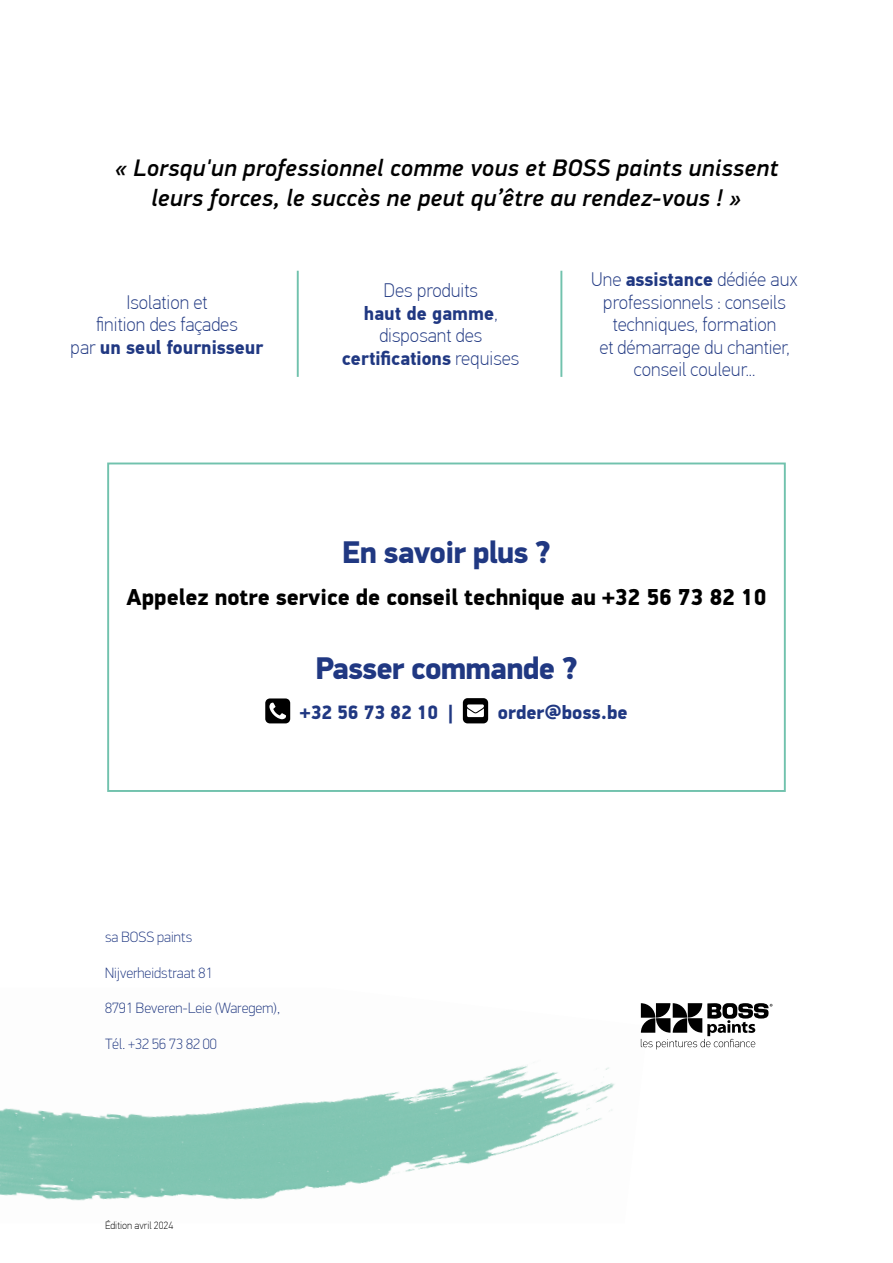
<style>
.page{position:relative;width:893px;height:1263px;background:#fff}
.page>*{position:absolute;margin:0;border:0;box-sizing:border-box;transform-origin:0 0}
.t1{font:900 31.5px "PFDIN Display Pro";letter-spacing:-.025em;color:#203882}
.t2{font:italic 500 24px/30px "PFDIN Display Pro";letter-spacing:.02em;color:#000;text-align:center}
.t3{font:900 23.1px "PFDIN Display Pro";color:#000}
.t4{font:100 19.5px/22.5px "PF Din Text Pro";color:#203882;text-align:center}
.t5{font:900 19.5px "PFDIN Display Pro";color:#203882}
.t6{font:100 15px "PFDIN Display Pro";color:#203882}
.t7{font:100 10.5px "PF Din Text Pro";color:#000}
.s1{font-weight:700}
</style>
<div class="page">
<svg style="left:648px;top:1003px;width:124px;height:46px"></svg>
<svg style="left:265px;top:698px;width:25px;height:25px"></svg>
<svg style="left:463px;top:698px;width:25px;height:25px"></svg>
<div style="left:107px;top:462px;width:679px;height:330px;border:2px solid #71c2ad"></div>
<img style="left:0;top:1003px;width:648px;height:198px">
<hr style="left:297px;top:271px;width:2px;height:106px;background:#71c2ad">
<hr style="left:560px;top:271px;width:2px;height:106px;background:#71c2ad">
<p class="t2" style="left:115px;top:153px;width:665px">« Lorsqu'un professionnel comme vous et BOSS paints unissent leurs forces, le succès ne peut qu’être au rendez-vous ! »</p>
<p class="t4" style="left:71px;top:291px;width:194px">Isolation et<br>finition des façades<br>par <span class="s1">un seul fournisseur</span></p>
<p class="t4" style="left:342px;top:280px;width:179px">Des produits<br><span class="s1">haut de gamme</span>, disposant des <span class="s1">certifications</span> requises</p>
<p class="t4" style="left:591px;top:268px;width:208px">Une <span class="s1">assistance</span> dédiée aux professionnels : conseils techniques, formation<br>et démarrage du chantier, conseil couleur...</p>
<h1 class="t1" style="left:342px;top:533px;width:210px">En savoir plus ?</h1>
<p class="t3" style="left:127px;top:583px;width:641px">Appelez notre service de conseil technique au +32 56 73 82 10</p>
<h1 class="t1" style="left:315px;top:649px;width:264px">Passer commande ?</h1>
<p class="t5" style="left:300px;top:701px;width:155px">+32 56 73 82 10 |</p>
<p class="t5" style="left:498px;top:701px;width:131px">order@boss.be</p>
<p class="t6" style="left:105px;top:928px;width:89px">sa BOSS paints</p>
<p class="t6" style="left:105px;top:964px;width:109px">Nijverheidstraat 81</p>
<p class="t6" style="left:105px;top:999px;width:176px">8791 Beveren-Leie (Waregem),</p>
<p class="t6" style="left:105px;top:1035px;width:113px">Tél. +32 56 73 82 00</p>
<p class="t7" style="left:105px;top:1219px;width:70px">Édition avril 2024</p>
</div>
